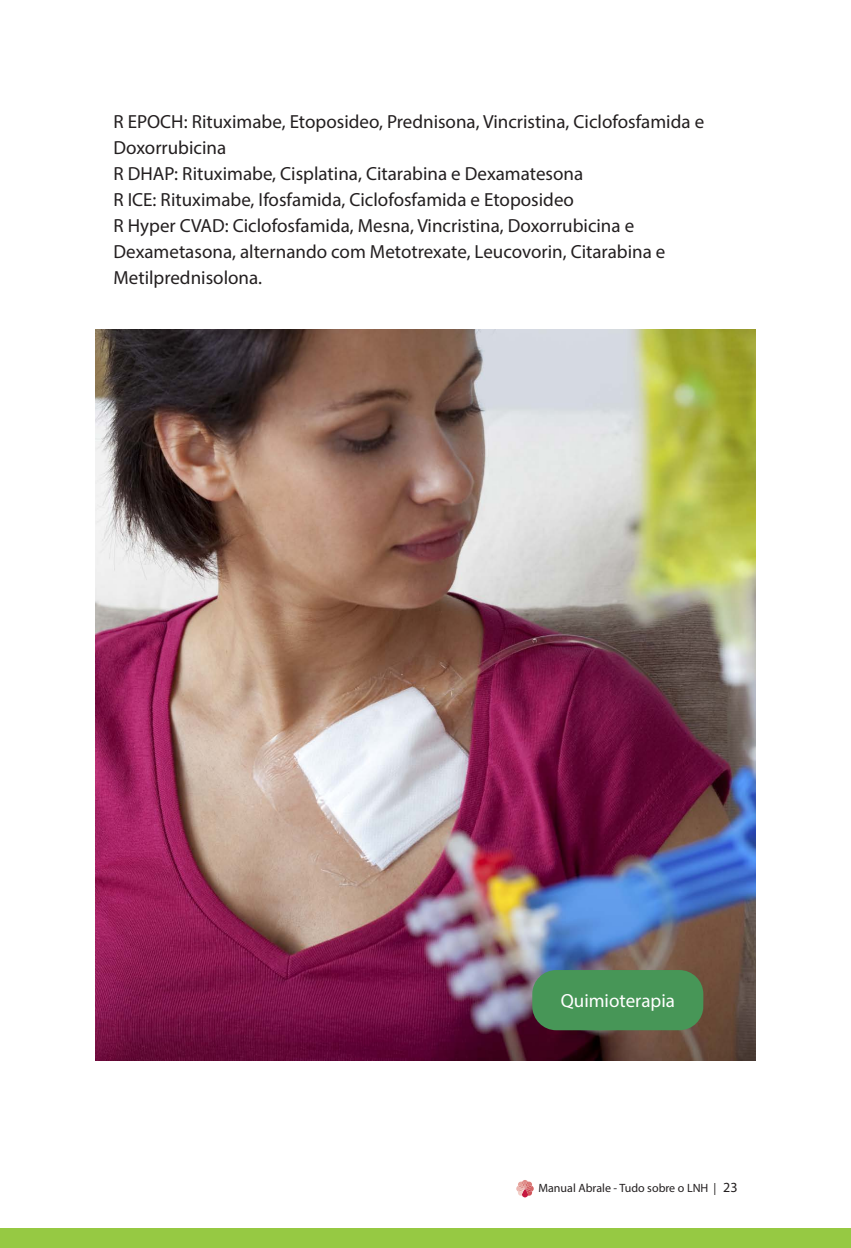
<style>
.page{position:relative;width:851px;height:1248px;background:#fff}
.page>*{position:absolute;margin:0;border:0;box-sizing:border-box;transform-origin:0 0}
.t1{font:19px/26px "Myriad Pro";color:#231f20}
.t2{font:19px "Myriad Pro";color:#fff}
.t3{font:12px "Myriad Pro";color:#231f20}
.s1{font-size:14px}
</style>
<div class="page">
<svg style="left:516px;top:1180px;width:17px;height:17px"></svg>
<div style="left:0;top:1227px;width:850px;height:20px;background:#96c943"></div>
<img style="left:95px;top:329px;width:660px;height:731px">
<div style="left:532px;top:969px;width:171px;height:61px;background:#479657;border-radius:24px"></div>
<p class="t1" style="left:113px;top:108px;width:592px">R EPOCH: Rituximabe, Etoposideo, Prednisona, Vincristina, Ciclofosfamida e<br>Doxorrubicina</p>
<p class="t1" style="left:113px;top:160px;width:471px">R DHAP: Rituximabe, Cisplatina, Citarabina e Dexamatesona</p>
<p class="t1" style="left:113px;top:186px;width:462px">R ICE: Rituximabe, Ifosfamida, Ciclofosfamida e Etoposideo</p>
<p class="t1" style="left:113px;top:212px;width:553px">R Hyper CVAD: Ciclofosfamida, Mesna, Vincristina, Doxorrubicina e<br>Dexametasona, alternando com Metotrexate, Leucovorin, Citarabina e<br>Metilprednisolona.</p>
<p class="t2" style="left:560px;top:988px;width:116px">Quimioterapia</p>
<p class="t3" style="left:538px;top:1180px;width:200px">Manual Abrale - Tudo sobre o LNH | <span class="s1">23</span></p>
</div>
